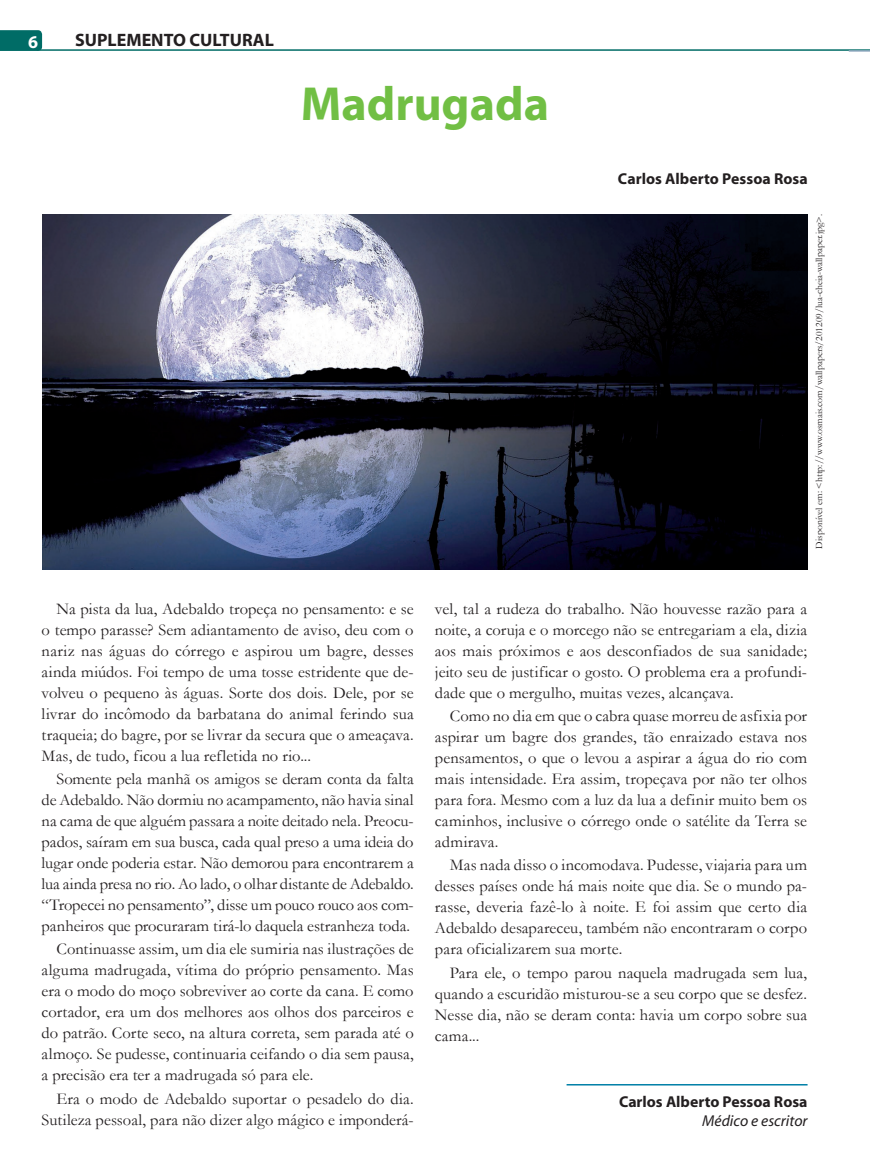
<style>
.page{position:relative;width:870px;height:1168px;background:#fff}
.page>*{position:absolute;margin:0;border:0;box-sizing:border-box;transform-origin:0 0}
.t1{font:700 48px "Myriad";color:#71bf44}
.t2{font:700 18px "Myriad";color:#231f20}
.t3{font:700 18px "Myriad";color:#fff}
.t4{font:16.5px/21px "Garamond";letter-spacing:.005em;color:#231f20;text-align:justify}
.t5{font:700 15.75px "Myriad";color:#231f20}
.t6{font:italic 15.75px "Myriad";color:#231f20}
.t7{font:9.75px "Garamond";color:#231f20}
</style>
<div class="page">
<hr style="left:37px;top:49px;width:833px;height:2px;background:#006c66">
<svg style="left:0;top:30px;width:42px;height:21px"></svg>
<hr style="left:849px;top:50px;width:21px;height:2px;background:#94abc2">
<hr style="left:566px;top:1084px;width:241px;height:1px;background:#0080a7">
<img style="left:42px;top:214px;width:765px;height:356px">
<p class="t3" style="left:28px;top:32px;width:11px">6</p>
<p class="t2" style="left:75px;top:31px;width:136px">SUPLEMENTO cultu</p>
<p class="t2" style="left:242px;top:31px;width:32px">ral</p>
<h1 class="t1" style="left:301px;top:80px;width:250px">Madrugada</h1>
<p class="t5" style="left:618px;top:171px;width:191px">Carlos Alberto Pessoa Rosa</p>
<p class="t7" style="left:812px;top:548px;width:336px;rotate:-90deg">Disponível em: &lt;http://www.osmais.com/wallpapers/201209/lua-cheia-wallpaper.jpg&gt;.</p>
<p class="t4" style="left:42px;top:598px;width:374px;text-indent:15px">Na pista da lua, Adebaldo tropeça no pensamento: e se o tempo parasse? Sem adiantamento de aviso, deu com o nariz nas águas do córrego e aspirou um bagre, desses ainda miúdos. Foi tempo de uma tosse estridente que de&shy;volveu o pequeno às águas. Sorte dos dois. Dele, por se livrar do incômodo da barbatana do animal ferindo sua traqueia; do bagre, por se livrar da secura que o ameaçava.<br>Mas, de tudo, ficou a lua refletida no rio...</p>
<p class="t4" style="left:42px;top:768px;width:374px;text-indent:15px">Somente pela manhã os amigos se deram conta da falta de Adebaldo. Não dormiu no acampamento, não havia sinal na cama de que alguém passara a noite deitado nela. Preocu&shy;pados, saíram em sua busca, cada qual preso a uma ideia do lugar onde poderia estar. Não demorou para encontrarem a lua ainda presa no rio. Ao lado, o olhar distante de Adebaldo. “Tropecei no pensamento”, disse um pouco rouco aos com&shy;panheiros que procuraram tirá-lo daquela estranheza toda.</p>
<p class="t4" style="left:42px;top:938px;width:374px;text-indent:15px">Continuasse assim, um dia ele sumiria nas ilustrações de alguma madrugada, vítima do próprio pensamento. Mas era o modo do moço sobreviver ao corte da cana. E como cortador, era um dos melhores aos olhos dos parceiros e do patrão. Corte seco, na altura correta, sem parada até o almoço. Se pudesse, continuaria ceifando o dia sem pausa, a precisão era ter a madrugada só para ele.</p>
<p class="t4" style="left:42px;top:1087px;width:374px;text-align:right">Era o modo de Adebaldo suportar o pesadelo do dia.<br>Sutileza pessoal, para não dizer algo mágico e imponderá-</p>
<p class="t4" style="left:435px;top:598px;width:374px">vel, tal a rudeza do trabalho. Não houvesse razão para a noite, a coruja e o morcego não se entregariam a ela, dizia aos mais próximos e aos desconfiados de sua sanidade; jeito seu de justificar o gosto. O problema era a profundi&shy;dade que o mergulho, muitas vezes, alcançava.</p>
<p class="t4" style="left:435px;top:705px;width:374px;text-indent:15px">Como no dia em que o cabra quase morreu de asfixia por aspirar um bagre dos grandes, tão enraizado estava nos pensamentos, o que o levou a aspirar a água do rio com mais intensidade. Era assim, tropeçava por não ter olhos para fora. Mesmo com a luz da lua a definir muito bem os caminhos, inclusive o córrego onde o satélite da Terra se admirava.</p>
<p class="t4" style="left:435px;top:854px;width:374px;text-indent:15px">Mas nada disso o incomodava. Pudesse, viajaria para um desses países onde há mais noite que dia. Se o mundo pa&shy;rasse, deveria fazê-lo à noite. E foi assim que certo dia Adebaldo desapareceu, também não encontraram o corpo para oficializarem sua morte.</p>
<p class="t4" style="left:435px;top:961px;width:374px;text-indent:15px">Para ele, o tempo parou naquela madrugada sem lua, quando a escuridão misturou-se a seu corpo que se desfez.<br>Nesse dia, não se deram conta: havia um corpo sobre sua cama...</p>
<p class="t5" style="left:619px;top:1093px;width:190px">Carlos Alberto Pessoa Rosa</p>
<p class="t6" style="left:702px;top:1113px;width:107px">Médico e escritor</p>
</div>
